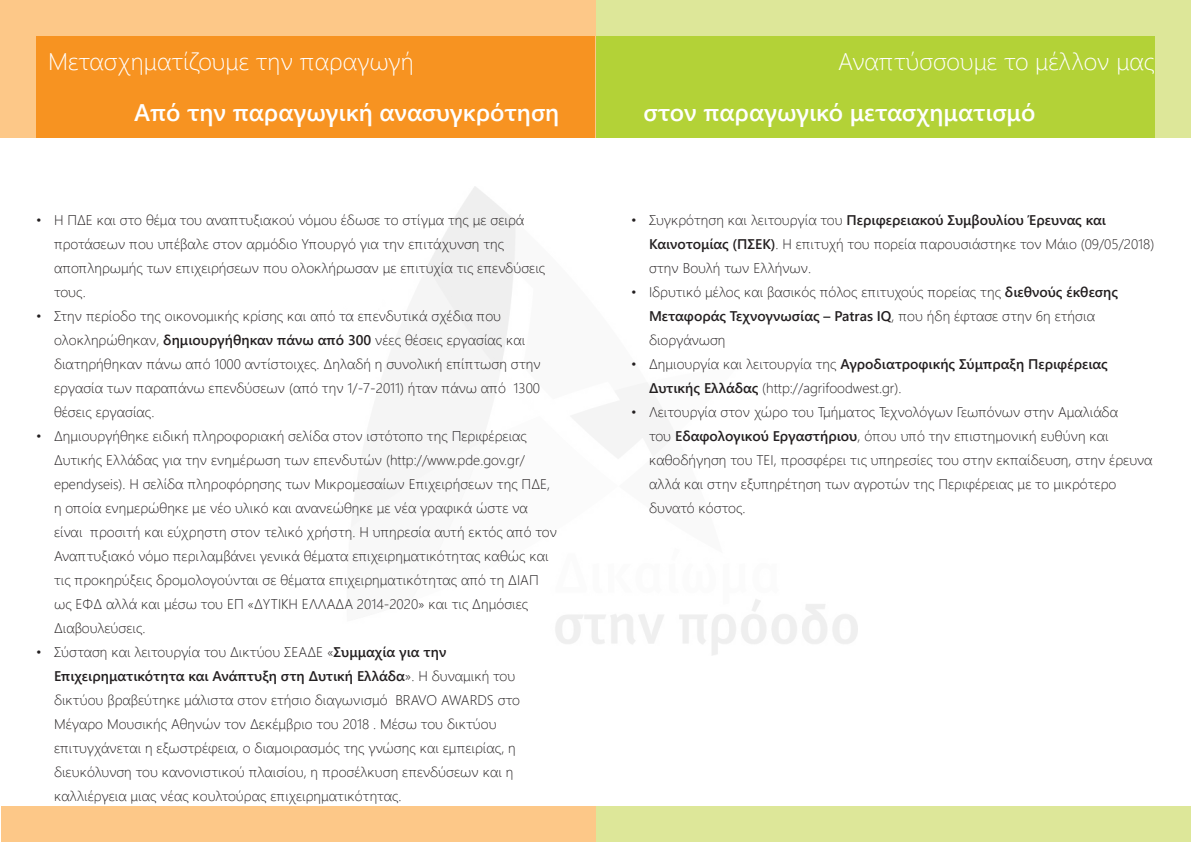
<style>
.page{position:relative;width:1191px;height:842px;background:#fff}
.page>*{position:absolute;margin:0;border:0;box-sizing:border-box;transform-origin:0 0}
.t1{font:600 24px "Segoe UI";color:#fff}
.t2{font:300 24px "Segoe UI";color:#fff}
.t3{font:300 14px/24px "Segoe UI";color:#231f20}
.s1{font-weight:600}
</style>
<div class="page">
<div style="left:0;top:1px;width:596px;height:137px;background:#fdc888"></div>
<div style="left:596px;top:1px;width:594px;height:137px;background:#dde799"></div>
<div style="left:36px;top:36px;width:559px;height:102px;background:#f79321"></div>
<div style="left:596px;top:36px;width:558px;height:102px;background:#b3d237"></div>
<div style="left:0;top:806px;width:595px;height:35px;background:#fdc888"></div>
<div style="left:596px;top:806px;width:594px;height:35px;background:#dde799"></div>
<p class="t2" style="left:48px;top:39px;width:367px">Μετασχηματίζουμε την παραγωγή</p>
<p class="t2" style="left:838px;top:39px;width:318px">Αναπτύσσουμε το μέλλον μας</p>
<p class="t1" style="left:134px;top:90px;width:427px">Από την παραγωγική ανασυγκρότηση</p>
<p class="t1" style="left:643px;top:90px;width:393px">στον παραγωγικό μετασχηματισμό</p>
<p class="t3" style="left:54px;top:207px;width:493px;text-indent:-18px">• Η ΠΔΕ και στο θέμα του αναπτυξιακού νόμου έδωσε το στίγμα της με σειρά προτάσεων που υπέβαλε στον αρμόδιο Υπουργό για την επιτάχυνση της αποπληρωμής των επιχειρήσεων που ολοκλήρωσαν με επιτυχία τις επενδύσεις τους.</p>
<p class="t3" style="left:54px;top:303px;width:488px;text-indent:-18px">• Στην περίοδο της οικονομικής κρίσης και από τα επενδυτικά σχέδια που ολοκληρώθηκαν, <span class="s1">δημιουργήθηκαν πάνω από 300</span> νέες θέσεις εργασίας και διατηρήθηκαν πάνω από 1000 αντίστοιχες. Δηλαδή η συνολική επίπτωση στην εργασία των παραπάνω επενδύσεων (από την 1/-7-2011) ήταν πάνω από 1300 θέσεις εργασίας.</p>
<p class="t3" style="left:54px;top:423px;width:504px;text-indent:-18px">• Δημιουργήθηκε ειδική πληροφοριακή σελίδα στον ιστότοπο της Περιφέρειας Δυτικής Ελλάδας για την ενημέρωση των επενδυτών (http://www.pde.gov.gr/ ependyseis). Η σελίδα πληροφόρησης των Μικρομεσαίων Επιχειρήσεων της ΠΔΕ, η οποία ενημερώθηκε με νέο υλικό και ανανεώθηκε με νέα γραφικά ώστε να είναι προσιτή και εύχρηστη στον τελικό χρήστη. Η υπηρεσία αυτή εκτός από τον Αναπτυξιακό νόμο περιλαμβάνει γενικά θέματα επιχειρηματικότητας καθώς και τις προκηρύξεις δρομολογούνται σε θέματα επιχειρηματικότητας από τη ΔΙΑΠ ως ΕΦΔ αλλά και μέσω του ΕΠ «ΔΥΤΙΚΗ ΕΛΛΑΔΑ 2014-2020» και τις Δημόσιες Διαβουλεύσεις.</p>
<p class="t3" style="left:54px;top:639px;width:467px;text-indent:-18px">• Σύσταση και λειτουργία του Δικτύου ΣΕΑΔΕ «<span class="s1">Συμμαχία για την Επιχειρηματικότητα και Ανάπτυξη στη Δυτική Ελλάδα</span>». Η δυναμική του δικτύου βραβεύτηκε μάλιστα στον ετήσιο διαγωνισμό BRAVO AWARDS στο Μέγαρο Μουσικής Αθηνών τον Δεκέμβριο του 2018 . Μέσω του δικτύου επιτυγχάνεται η εξωστρέφεια, ο διαμοιρασμός της γνώσης και εμπειρίας, η διευκόλυνση του κανονιστικού πλαισίου, η προσέλκυση επενδύσεων και η καλλιέργεια μιας νέας κουλτούρας επιχειρηματικότητας.</p>
<p class="t3" style="left:649px;top:207px;width:507px;text-indent:-18px">• Συγκρότηση και λειτουργία του <span class="s1">Περιφερειακού Συμβουλίου Έρευνας και<br>Καινοτομίας (ΠΣΕΚ)</span>. Η επιτυχή του πορεία παρουσιάστηκε τον Μάιο (09/05/2018) στην Βουλή των Ελλήνων.</p>
<p class="t3" style="left:649px;top:279px;width:470px;text-indent:-18px">• Ιδρυτικό μέλος και βασικός πόλος επιτυχούς πορείας της <span class="s1">διεθνούς έκθεσης<br>Μεταφοράς Τεχνογνωσίας – Patras IQ</span>, που ήδη έφτασε στην 6η ετήσια διοργάνωση</p>
<p class="t3" style="left:649px;top:351px;width:460px;text-indent:-18px">• Δημιουργία και λειτουργία της <span class="s1">Αγροδιατροφικής Σύμπραξη Περιφέρειας<br>Δυτικής Ελλάδας</span> (http://agrifoodwest.gr).</p>
<p class="t3" style="left:649px;top:399px;width:505px;text-indent:-18px">• Λειτουργία στον χώρο του Τμήματος Τεχνολόγων Γεωπόνων στην Αμαλιάδα<br>του <span class="s1">Εδαφολογικού Εργαστήριου</span>, όπου υπό την επιστημονική ευθύνη και καθοδήγηση του ΤΕΙ, προσφέρει τις υπηρεσίες του στην εκπαίδευση, στην έρευνα αλλά και στην εξυπηρέτηση των αγροτών της Περιφέρειας με το μικρότερο δυνατό κόστος.</p>
</div>
